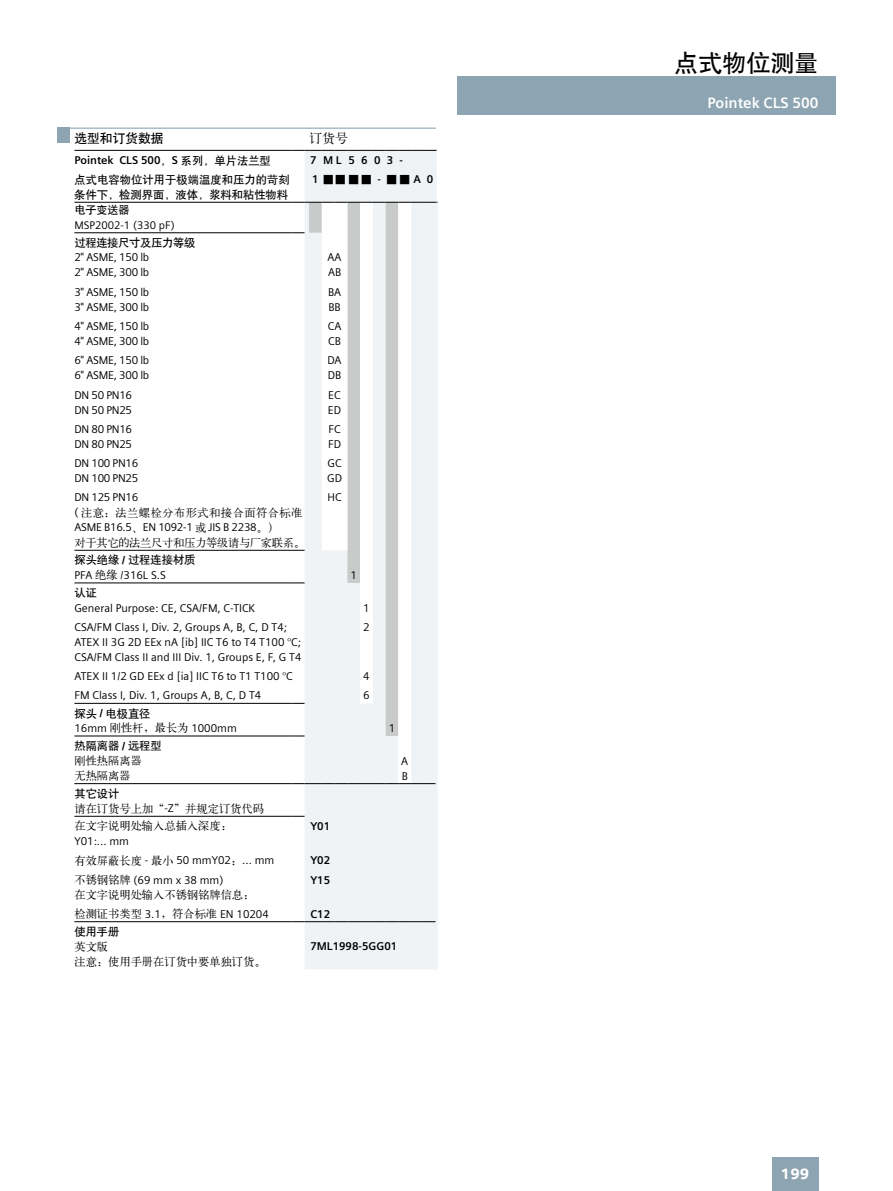
<style>
.page{position:relative;width:893px;height:1191px;background:#fff}
.page>*{position:absolute;margin:0;border:0;box-sizing:border-box;transform-origin:0 0}
.t1{font:24px "H Yb 1 gs G Bpc EUC H";color:#000}
.t2{font:700 15px "Siemens Sans";color:#fff}
.t3{font:900 15px "Siemens Sans";color:#fff}
.t4{font:12.75px "H Yb 1 gs G Bpc EUC H";color:#000}
.t5{font:12.75px "H Ya 1 gj";color:#000}
.t6{font:11.25px/15px "Siemens Sans";color:#000}
.t7{font:11.25px/15px "Siemens Sans";letter-spacing:-.025em;color:#000}
.t8{font:11.25px/15px "H Ya 1 gj";color:#000}
.t9{font:11.25px/15px "H Yb 1 gs G Bpc EUC H";color:#000}
.t10{font:700 11.25px/19.2px "Siemens Sans";color:#000}
.t11{font:11.25px "H Ya 1 gj";letter-spacing:-.025em;color:#000}
.t12{font:11.25px "H Ya 1 gj";letter-spacing:.04em;color:#000}
.t13{font:11.25px "H Yb 1 gs G Bpc EUC H";letter-spacing:-.025em;color:#000}
.t14{font:700 11.25px "Siemens Sans";letter-spacing:.56em;color:#000}
.t15{font:10.95px "Siemens Sans";color:#000}
.t16{font:10.95px "H Yb 1 gs G Bpc EUC H";color:#000}
.s1{font-family:"H Yb 1 gs G Bpc EUC H";font-weight:400}
.s2{font-family:"Siemens Sans"}
.s3{font-family:"H Ya 1 gj"}
.s4{font-family:"Siemens Sans";font-weight:700}
</style>
<div class="page">
<div style="left:457px;top:77px;width:379px;height:38px;background:#8da5b2"></div>
<div style="left:772px;top:1157px;width:47px;height:34px;background:#8da5b2"></div>
<div style="left:305px;top:151px;width:132px;height:818px;background:#eff3f5"></div>
<hr style="left:74px;top:150px;width:218px;height:1px;background:#000">
<hr style="left:74px;top:202px;width:218px;height:1px;background:#000">
<svg style="left:292px;top:150px;width:145px;height:1px"></svg>
<hr style="left:74px;top:232px;width:218px;height:1px;background:#000">
<hr style="left:74px;top:550px;width:218px;height:1px;background:#000">
<hr style="left:74px;top:582px;width:218px;height:1px;background:#000">
<hr style="left:74px;top:703px;width:218px;height:1px;background:#000">
<hr style="left:74px;top:735px;width:218px;height:1px;background:#000">
<hr style="left:74px;top:783px;width:218px;height:1px;background:#000">
<hr style="left:74px;top:816px;width:218px;height:1px;background:#000">
<svg style="left:292px;top:816px;width:13px;height:1px"></svg>
<hr style="left:74px;top:921px;width:218px;height:1px;background:#000">
<hr style="left:436px;top:783px;width:2px;height:33px;background:#eff3f5">
<hr style="left:436px;top:816px;width:2px;height:105px;background:#eff3f5">
<hr style="left:436px;top:921px;width:2px;height:48px;background:#eff3f5">
<svg style="left:292px;top:202px;width:146px;height:582px"></svg>
<svg style="left:292px;top:921px;width:144px;height:1px"></svg>
<div style="left:57px;top:128px;width:13px;height:15px;background:#8da5b2"></div>
<hr style="left:57px;top:128px;width:379px;height:1px;background:#8da5b2">
<p class="t4" style="left:74px;top:132px;width:91px">选型和订货数据</p>
<p class="t5" style="left:310px;top:132px;width:40px">订货号</p>
<p class="t10" style="left:74px;top:151px;width:198px">Pointek CLS 500<span class="s1">，</span>S <span class="s1">系列，单片法兰型</span></p>
<p class="t9" style="left:74px;top:172px;width:217px">点式电容物位计用于极端温度和压力的苛刻条件下，检测界面，液体，浆料和粘性物料</p>
<p class="t16" style="left:74px;top:204px;width:57px">电子变送器</p>
<p class="t15" style="left:74px;top:219px;width:102px">MSP2002-1 (330 pF)</p>
<p class="t13" style="left:74px;top:237px;width:122px">过程连接尺寸及压力等级</p>
<p class="t7" style="left:74px;top:250px;width:76px">2" ASME, 150 lb<br>2" ASME, 300 lb</p>
<p class="t7" style="left:74px;top:284px;width:76px">3" ASME, 150 lb<br>3" ASME, 300 lb</p>
<p class="t7" style="left:74px;top:319px;width:76px">4" ASME, 150 lb<br>4" ASME, 300 lb</p>
<p class="t7" style="left:74px;top:353px;width:76px">6" ASME, 150 lb<br>6" ASME, 300 lb</p>
<p class="t7" style="left:74px;top:387px;width:59px">DN 50 PN16<br>DN 50 PN25</p>
<p class="t7" style="left:74px;top:421px;width:59px">DN 80 PN16<br>DN 80 PN25</p>
<p class="t7" style="left:74px;top:456px;width:65px">DN 100 PN16<br>DN 100 PN25</p>
<p class="t7" style="left:74px;top:490px;width:65px">DN 125 PN16</p>
<p class="t12" style="left:74px;top:507px;width:230px"><span class="s2">(</span> 注意：法兰螺栓分布形式和接合面符合标准</p>
<p class="t7" style="left:74px;top:520px;width:206px">ASME B16.5<span class="s3">、</span>EN 1092-1 <span class="s3">或</span> JIS B 2238<span class="s3">。）</span></p>
<p class="t11" style="left:74px;top:537px;width:232px">对于其它的法兰尺寸和压力等级请与厂家联系。</p>
<p class="t14" style="left:310px;top:154px;width:94px">7ML5603-</p>
<p class="t9" style="left:312px;top:172px;width:123px"><span class="s4">1</span>■■■■ <span class="s4">-</span> ■■<span class="s4">A 0</span></p>
<p class="t6" style="left:328px;top:250px;width:16px">AA<br>AB</p>
<p class="t6" style="left:328px;top:284px;width:15px">BA<br>BB</p>
<p class="t6" style="left:328px;top:318px;width:15px">CA<br>CB</p>
<p class="t6" style="left:328px;top:353px;width:16px">DA<br>DB</p>
<p class="t6" style="left:328px;top:387px;width:15px">EC<br>ED</p>
<p class="t6" style="left:328px;top:421px;width:15px">FC<br>FD</p>
<p class="t6" style="left:327px;top:456px;width:16px">GC<br>GD</p>
<p class="t6" style="left:327px;top:490px;width:16px">HC</p>
<p class="t9" style="left:74px;top:553px;width:123px">探头绝缘 <span class="s4">/</span> 过程连接材质</p>
<p class="t6" style="left:74px;top:567px;width:93px">PFA <span class="s3">绝缘</span> /316L S.S</p>
<p class="t6" style="left:350px;top:567px;width:8px">1</p>
<p class="t9" style="left:74px;top:585px;width:24px">认证</p>
<p class="t6" style="left:74px;top:598px;width:214px;line-height:19.2px">General Purpose: CE, CSA/FM, C-TICK<br>CSA/FM Class I, Div. 2, Groups A, B, C, D T4;</p>
<p class="t6" style="left:74px;top:634px;width:229px">ATEX II 3G 2D EEx nA [ib] IIC T6 to T4 T100 °C;<br>CSA/FM Class II and III Div. 1, Groups E, F, G T4</p>
<p class="t6" style="left:74px;top:666px;width:220px;line-height:19.2px">ATEX II 1/2 GD EEx d [ia] IIC T6 to T1 T100 °C<br>FM Class I, Div. 1, Groups A, B, C, D T4</p>
<p class="t6" style="left:363px;top:598px;width:8px;line-height:19.2px">1<br>2</p>
<p class="t6" style="left:363px;top:666px;width:8px;line-height:19.2px">4<br>6</p>
<p class="t9" style="left:74px;top:706px;width:78px">探头 <span class="s4">/</span> 电极直径</p>
<p class="t6" style="left:74px;top:720px;width:164px">16mm <span class="s3">刚性杆，最长为</span> 1000mm</p>
<p class="t6" style="left:389px;top:720px;width:8px">1</p>
<p class="t9" style="left:74px;top:738px;width:89px">热隔离器 <span class="s4">/</span> 远程型</p>
<p class="t8" style="left:74px;top:753px;width:69px">刚性热隔离器无热隔离器</p>
<p class="t6" style="left:401px;top:753px;width:9px">A<br>B</p>
<p class="t9" style="left:74px;top:786px;width:46px">其它设计</p>
<p class="t8" style="left:74px;top:799px;width:191px;line-height:17.7px">请在订货号上加“<span class="s2">-Z</span>”并规定订货代码在文字说明处输入总插入深度：</p>
<p class="t6" style="left:74px;top:831px;width:201px;line-height:19.2px">Y01:... mm<br><span class="s3">有效屏蔽长度</span> - <span class="s3">最小</span> 50 mmY02<span class="s3">：</span>... mm<span class="s3">不锈钢铭牌</span> (69 mm x 38 mm)</p>
<p class="t8" style="left:74px;top:885px;width:196px;line-height:19.2px">在文字说明处输入不锈钢铭牌信息：<br>检测证书类型 <span class="s2">3.1</span>，符合标准 <span class="s2">EN 10204</span></p>
<p class="t10" style="left:310px;top:816px;width:21px">Y01</p>
<p class="t10" style="left:310px;top:851px;width:21px">Y02<br>Y15</p>
<p class="t10" style="left:310px;top:904px;width:21px">C12</p>
<p class="t9" style="left:74px;top:924px;width:46px">使用手册</p>
<p class="t8" style="left:74px;top:939px;width:193px">英文版<br>注意：使用手册在订货中要单独订货。</p>
<p class="t10" style="left:310px;top:937px;width:89px">7ML1998-5GG01</p>
<h1 class="t1" style="left:675px;top:51px;width:145px">点式物位测量</h1>
<h2 class="t2" style="left:707px;top:95px;width:113px">Pointek CLS 500</h2>
<h2 class="t3" style="left:781px;top:1165px;width:30px">199</h2>
</div>
